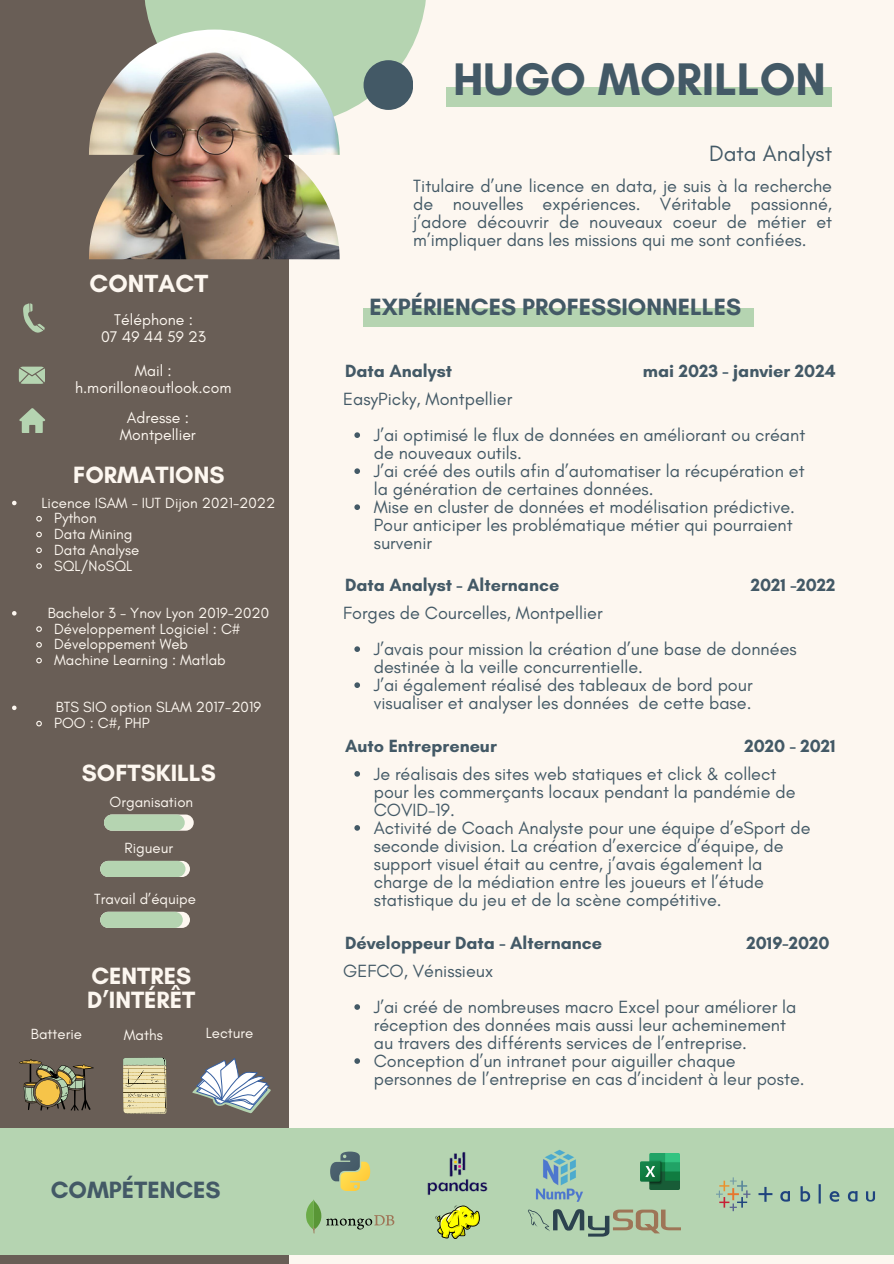
<style>
.page{position:relative;width:894px;height:1264px;background:#fff}
.page>*{position:absolute;margin:0;border:0;box-sizing:border-box;transform-origin:0 0}
.t1{font:700 46.5px "Glacial Indifference";color:#435966}
.t2{font:700 25.2px "Glacial Indifference";color:#fdf7f0}
.t3{font:700 24px "Glacial Indifference";color:#435966}
.t4{font:700 24px/24.8px "Glacial Indifference";color:#fdf7f0}
.t5{font:22.5px "Glacial Indifference";color:#435966}
.t6{font:18px/18px "Glacial Indifference";color:#435966}
.t7{font:700 18px "Glacial Indifference";color:#435966}
.t8{font:15.75px "Glacial Indifference";color:#fdf7f0}
.t9{font:15px "Glacial Indifference";color:#fdf7f0}
</style>
<div class="page">
<div style="left:0;top:0;width:893px;height:1263px;background:#fdf7f0"></div>
<div style="left:0;top:0;width:288px;height:1263px;background:#695e56"></div>
<svg style="left:144px;top:0;width:282px;height:115px;background:#bed7b8"></svg>
<img style="left:89px;top:30px;width:250px;height:229px">
<div style="left:446px;top:87px;width:385px;height:20px;background:#b5d4b1"></div>
<div style="left:0;top:1128px;width:893px;height:126px;background:#b5d4b1"></div>
<div style="left:104px;top:814px;width:90px;height:16px;background:#fdf7f0;border-radius:8px"></div>
<div style="left:104px;top:814px;width:81px;height:16px;background:#b5d4b1;border-radius:8px"></div>
<svg style="left:100px;top:860px;width:90px;height:17px"></svg>
<div style="left:100px;top:860px;width:85px;height:17px;background:#b5d4b1;border-radius:8px"></div>
<div style="left:100px;top:911px;width:90px;height:16px;background:#fdf7f0;border-radius:8px"></div>
<div style="left:100px;top:911px;width:83px;height:16px;background:#b5d4b1;border-radius:8px"></div>
<div style="left:363px;top:308px;width:390px;height:19px;background:#b5d4b1"></div>
<div style="left:363px;top:60px;width:50px;height:50px;background:#435966;border-radius:50%"></div>
<svg style="left:19px;top:1059px;width:74px;height:51px"></svg>
<svg style="left:123px;top:1057px;width:43px;height:56px;background:#d4cda0"></svg>
<svg style="left:192px;top:1058px;width:79px;height:55px"></svg>
<svg style="left:330px;top:1151px;width:40px;height:39px"></svg>
<svg style="left:306px;top:1199px;width:88px;height:33px"></svg>
<svg style="left:435px;top:1209px;width:45px;height:30px"></svg>
<svg style="left:528px;top:1209px;width:152px;height:27px"></svg>
<img style="left:640px;top:1153px;width:39px;height:36px">
<img style="left:427px;top:1152px;width:61px;height:57px">
<img style="left:536px;top:1149px;width:47px;height:53px">
<svg style="left:758px;top:1184px;width:116px;height:19px"></svg>
<svg style="left:716px;top:1177px;width:34px;height:34px"></svg>
<svg style="left:354px;top:646px;width:6px;height:6px"></svg>
<svg style="left:354px;top:682px;width:6px;height:6px"></svg>
<svg style="left:354px;top:432px;width:6px;height:6px"></svg>
<svg style="left:354px;top:468px;width:6px;height:6px"></svg>
<svg style="left:354px;top:504px;width:6px;height:6px"></svg>
<svg style="left:354px;top:771px;width:6px;height:5px"></svg>
<svg style="left:354px;top:825px;width:6px;height:5px"></svg>
<svg style="left:354px;top:1004px;width:6px;height:5px"></svg>
<svg style="left:354px;top:1058px;width:6px;height:5px"></svg>
<svg style="left:23px;top:303px;width:21px;height:30px"></svg>
<svg style="left:19px;top:366px;width:26px;height:17px"></svg>
<svg style="left:19px;top:408px;width:26px;height:25px"></svg>
<svg style="left:12px;top:501px;width:5px;height:4px"></svg>
<svg style="left:36px;top:516px;width:6px;height:6px"></svg>
<svg style="left:36px;top:531px;width:6px;height:7px"></svg>
<svg style="left:36px;top:547px;width:6px;height:6px"></svg>
<svg style="left:36px;top:563px;width:6px;height:6px"></svg>
<svg style="left:12px;top:611px;width:5px;height:4px"></svg>
<svg style="left:36px;top:626px;width:6px;height:6px"></svg>
<svg style="left:36px;top:642px;width:6px;height:6px"></svg>
<svg style="left:36px;top:657px;width:6px;height:7px"></svg>
<svg style="left:12px;top:705px;width:5px;height:5px"></svg>
<svg style="left:36px;top:720px;width:6px;height:7px"></svg>
<p class="t2" style="left:90px;top:268px;width:120px">CONTACT</p>
<p class="t8" style="left:114px;top:310px;width:80px">Téléphone :</p>
<p class="t8" style="left:101px;top:327px;width:107px">07 49 44 59 23</p>
<p class="t8" style="left:135px;top:361px;width:38px">Mail :</p>
<p class="t8" style="left:75px;top:377px;width:158px">h.morillon@outlook.com</p>
<p class="t8" style="left:127px;top:408px;width:63px">Adresse :</p>
<p class="t8" style="left:120px;top:425px;width:77px">Montpellier</p>
<p class="t4" style="left:73px;top:462px;width:153px">FORMATIONS</p>
<h4 class="t9" style="left:41px;top:493px;width:235px">Licence ISAM - IUT Dijon 2021-2022</h4>
<h4 class="t9" style="left:54px;top:509px;width:44px">Python</h4>
<h5 class="t9" style="left:54px;top:525px;width:80px">Data Mining</h5>
<p class="t9" style="left:54px;top:540px;width:87px">Data Analyse</p>
<p class="t9" style="left:54px;top:556px;width:80px">SQL/NoSQL</p>
<p class="t9" style="left:48px;top:603px;width:223px">Bachelor 3 - Ynov Lyon 2019-2020</p>
<h2 class="t9" style="left:54px;top:619px;width:188px">Développement Logiciel : C#</h2>
<h4 class="t9" style="left:54px;top:635px;width:136px">Développement Web</h4>
<h4 class="t9" style="left:54px;top:651px;width:173px">Machine Learning : Matlab</h4>
<h5 class="t9" style="left:56px;top:698px;width:207px">BTS SIO option SLAM 2017-2019</h5>
<p class="t9" style="left:54px;top:714px;width:97px">POO : C#, PHP</p>
<h1 class="t4" style="left:82px;top:760px;width:135px">SOFTSKILLS</h1>
<h3 class="t9" style="left:110px;top:792px;width:85px">Organisation</h3>
<h5 class="t9" style="left:125px;top:838px;width:50px">Rigueur</h5>
<h2 class="t9" style="left:94px;top:889px;width:103px">Travail d’équipe</h2>
<p class="t4" style="left:87px;top:962px;width:110px">CENTRES<br>D’INTÉRÊT</p>
<p class="t9" style="left:31px;top:1024px;width:52px">Batterie</p>
<h4 class="t9" style="left:124px;top:1025px;width:40px">Maths</h4>
<h4 class="t9" style="left:206px;top:1023px;width:49px">Lecture</h4>
<h4 class="t3" style="left:51px;top:1175px;width:171px">COMPÉTENCES</h4>
<p class="t1" style="left:453px;top:51px;width:374px">HUGO MORILLON</p>
<h2 class="t5" style="left:709px;top:140px;width:124px">Data Analyst</h2>
<p class="t6" style="left:413px;top:176px;width:420px;text-align:justify">Titulaire d’une licence en data, je suis à la recherche de nouvelles expériences. Véritable passionné, j’adore découvrir de nouveaux coeur de métier et m’impliquer dans les missions qui me sont confiées.</p>
<h4 class="t3" style="left:369px;top:293px;width:373px">EXPÉRIENCES PROFESSIONNELLES</h4>
<p class="t7" style="left:345px;top:360px;width:108px">Data Analyst</p>
<p class="t6" style="left:343px;top:390px;width:171px">EasyPicky, Montpellier</p>
<p class="t6" style="left:373px;top:426px;width:433px">J’ai optimisé le flux de données en améliorant ou créant de nouveaux outils.</p>
<p class="t6" style="left:373px;top:462px;width:432px">J’ai créé des outils afin d’automatiser la récupération et la génération de certaines données.</p>
<p class="t6" style="left:373px;top:498px;width:422px">Mise en cluster de données et modélisation prédictive.<br>Pour anticiper les problématique métier qui pourraient survenir</p>
<p class="t7" style="left:642px;top:360px;width:194px">mai 2023 - janvier 2024</p>
<p class="t7" style="left:345px;top:574px;width:216px">Data Analyst - Alternance</p>
<p class="t6" style="left:343px;top:604px;width:261px">Forges de Courcelles, Montpellier</p>
<p class="t6" style="left:373px;top:640px;width:424px">J’avais pour mission la création d’une base de données destinée à la veille concurrentielle.</p>
<p class="t6" style="left:373px;top:676px;width:380px">J’ai également réalisé des tableaux de bord pour visualiser et analyser les données de cette base.</p>
<p class="t7" style="left:750px;top:574px;width:86px">2021 -2022</p>
<p class="t7" style="left:744px;top:735px;width:92px">2020 - 2021</p>
<p class="t7" style="left:345px;top:735px;width:153px">Auto Entrepreneur</p>
<p class="t6" style="left:373px;top:764px;width:423px">Je réalisais des sites web statiques et click &amp; collect pour les commerçants locaux pendant la pandémie de<br>COVID-19.</p>
<p class="t6" style="left:373px;top:818px;width:438px">Activité de Coach Analyste pour une équipe d’eSport de seconde division. La création d’exercice d’équipe, de support visuel était au centre, j’avais également la charge de la médiation entre les joueurs et l’étude statistique du jeu et de la scène compétitive.</p>
<p class="t7" style="left:345px;top:932px;width:258px">Développeur Data - Alternance</p>
<h2 class="t6" style="left:343px;top:961px;width:151px">GEFCO, Vénissieux</h2>
<p class="t6" style="left:373px;top:997px;width:424px">J’ai créé de nombreuses macro Excel pour améliorer la réception des données mais aussi leur acheminement au travers des différents services de l’entreprise.</p>
<p class="t6" style="left:373px;top:1051px;width:432px">Conception d’un intranet pour aiguiller chaque personnes de l’entreprise en cas d’incident à leur poste.</p>
<p class="t7" style="left:746px;top:932px;width:84px">2019-2020</p>
</div>
